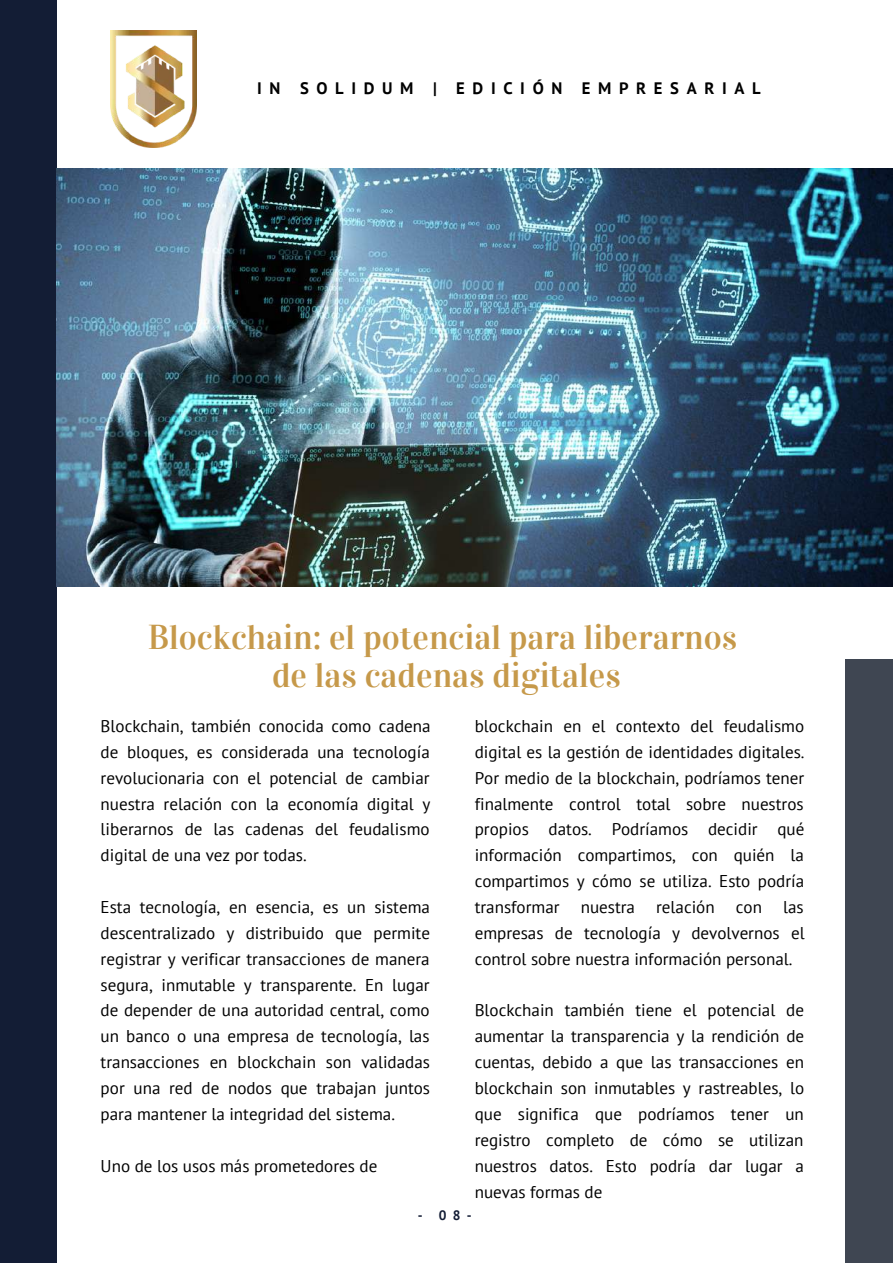
<style>
.page{position:relative;width:893px;height:1264px;background:#fff}
.page>*{position:absolute;margin:0;border:0;box-sizing:border-box;transform-origin:0 0}
.t1{font:34.5px/38.2px "Vidaloka";color:#c6994a;text-align:center}
.t2{font:17.1px/25.8px "PT Sans";color:#000;text-align:justify}
.t3{font:700 16.65px "PT Sans";letter-spacing:.46em;color:#000}
.t4{font:700 13.65px "PT Sans";color:#131d35}
</style>
<div class="page">
<div style="left:845px;top:659px;width:47px;height:603px;background:#3f4652"></div>
<div style="left:0;top:0;width:56px;height:1262px;background:#131d35"></div>
<img style="left:110px;top:31px;width:87px;height:116px">
<img style="left:57px;top:168px;width:835px;height:418px">
<p class="t3" style="left:257px;top:77px;width:505px">IN SOLIDUM | EDICIÓN EMPRESARIAL</p>
<h1 class="t1" style="left:148px;top:618px;width:591px">Blockchain: el potencial para liberarnos de las cadenas digitales</h1>
<p class="t2" style="left:101px;top:712px;width:331px">Blockchain, también conocida como cadena de bloques, es considerada una tecnología revolucionaria con el potencial de cambiar nuestra relación con la economía digital y liberarnos de las cadenas del feudalismo digital de una vez por todas.</p>
<p class="t2" style="left:101px;top:893px;width:331px">Esta tecnología, en esencia, es un sistema descentralizado y distribuido que permite registrar y verificar transacciones de manera segura, inmutable y transparente. En lugar de depender de una autoridad central, como un banco o una empresa de tecnología, las transacciones en blockchain son validadas por una red de nodos que trabajan juntos para mantener la integridad del sistema.</p>
<p class="t2" style="left:101px;top:1152px;width:278px">Uno de los usos más prometedores de</p>
<p class="t2" style="left:474px;top:712px;width:331px">blockchain en el contexto del feudalismo digital es la gestión de identidades digitales.<br>Por medio de la blockchain, podríamos tener finalmente control total sobre nuestros propios datos. Podríamos decidir qué información compartimos, con quién la compartimos y cómo se utiliza. Esto podría transformar nuestra relación con las empresas de tecnología y devolvernos el control sobre nuestra información personal.</p>
<p class="t2" style="left:474px;top:997px;width:331px">Blockchain también tiene el potencial de aumentar la transparencia y la rendición de cuentas, debido a que las transacciones en blockchain son inmutables y rastreables, lo que significa que podríamos tener un registro completo de cómo se utilizan nuestros datos. Esto podría dar lugar a nuevas formas de</p>
<p class="t4" style="left:418px;top:1206px;width:55px">- 08-</p>
</div>
